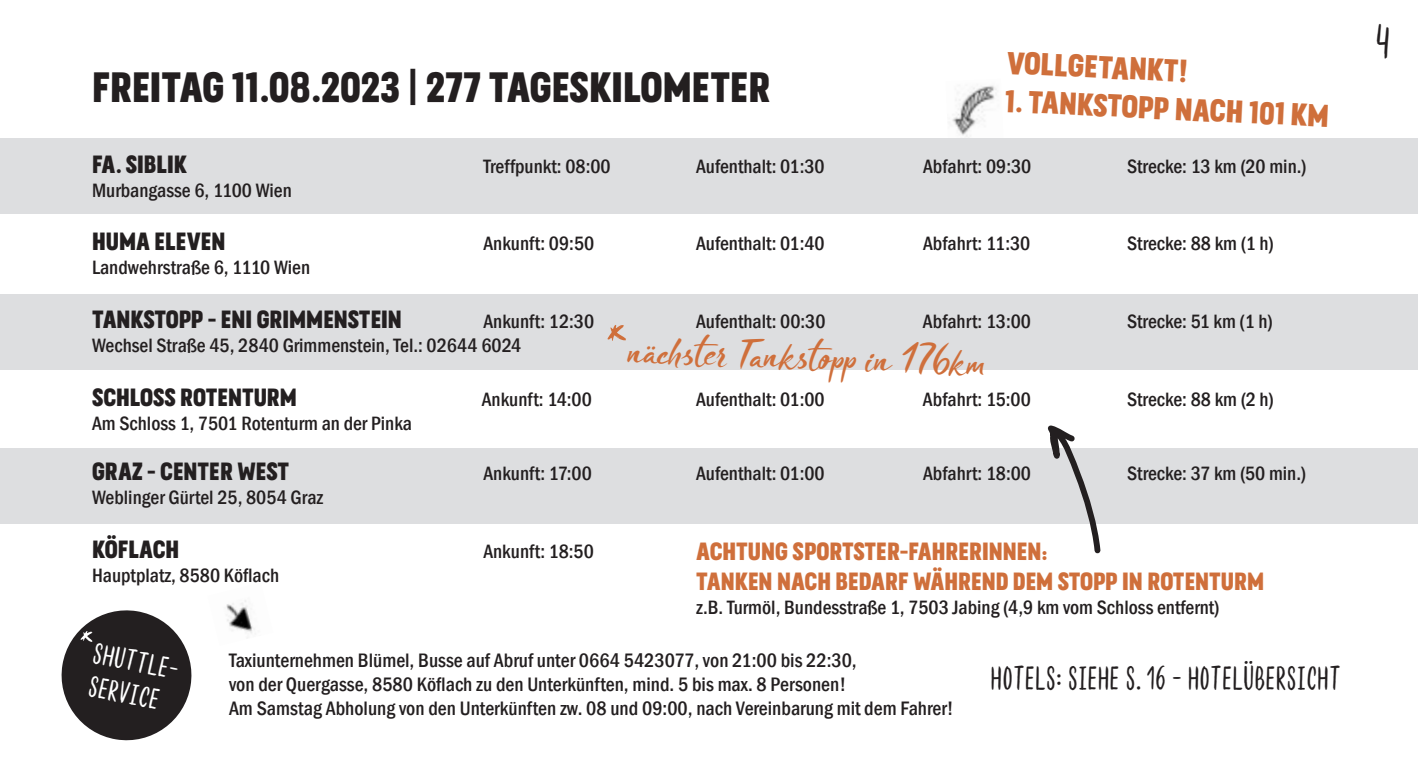
<style>
.page{position:relative;width:1418px;height:780px;background:#fff}
.page>*{position:absolute;margin:0;border:0;box-sizing:border-box;transform-origin:0 0}
.t1{font:45px "Blooms Hand";color:#231f20}
.t2{font:42.5px "Blooms Headline";color:#231f20}
.t3{font:34px "Blooms Smooth";color:#cf6f3b}
.t4{font:31.75px "Blooms Headline";color:#cf6f3b}
.t5{font:31.25px "Blooms Hand";color:#231f20}
.t6{font:27.5px/33px "Blooms Hand";color:#fff;scale:1.12 1}
.t7{font:25px "Blooms Headline";color:#231f20}
.t8{font:25px/30px "Blooms Headline";color:#cf6f3b}
.t9{font:500 condensed 20px/24px "Franklin Gothic";color:#231f20}
.t10{font:500 condensed 19.75px "Franklin Gothic";color:#231f20}
</style>
<div class="page">
<img style="left:952px;top:85px;width:45px;height:53px">
<div style="left:0;top:448px;width:1417px;height:76px;background:#dddee0"></div>
<div style="left:0;top:294px;width:1417px;height:75px;background:#dddee0"></div>
<div style="left:0;top:138px;width:1417px;height:75px;background:#dddee0"></div>
<svg style="left:1047px;top:425px;width:54px;height:129px"></svg>
<img style="left:226px;top:600px;width:27px;height:38px">
<svg style="left:61px;top:610px;width:131px;height:131px"></svg>
<h2 class="t2" style="left:92px;top:59px;width:680px">FREITAG 11.08.2023 | 277 TAGESKILOMETER</h2>
<h3 class="t4" style="left:1008px;top:41px;width:182px;rotate:3deg">VOLLGETANKT!</h3>
<h3 class="t4" style="left:1006px;top:79px;width:326px;rotate:3deg">1. TANKSTOPP NACH 101 KM</h3>
<p class="t7" style="left:92px;top:148px;width:97px">FA. SIBLIK</p>
<p class="t10" style="left:483px;top:153px;width:129px">Treffpunkt: 08:00</p>
<p class="t10" style="left:696px;top:153px;width:130px">Aufenthalt: 01:30</p>
<p class="t10" style="left:923px;top:153px;width:110px">Abfahrt: 09:30</p>
<p class="t10" style="left:1127px;top:153px;width:181px">Strecke: 13 km (20 min.)</p>
<p class="t10" style="left:92px;top:177px;width:201px">Murbangasse 6, 1100 Wien</p>
<p class="t7" style="left:92px;top:225px;width:135px">HUMA ELEVEN</p>
<p class="t10" style="left:483px;top:231px;width:112px">Ankunft: 09:50</p>
<p class="t10" style="left:696px;top:231px;width:130px">Aufenthalt: 01:40</p>
<p class="t10" style="left:923px;top:231px;width:109px">Abfahrt: 11:30</p>
<p class="t10" style="left:1127px;top:231px;width:148px">Strecke: 88 km (1 h)</p>
<p class="t10" style="left:92px;top:255px;width:220px">Landwehrstraße 6, 1110 Wien</p>
<p class="t7" style="left:92px;top:303px;width:311px">TANKSTOPP - ENI GRIMMENSTEIN</p>
<p class="t10" style="left:483px;top:308px;width:112px">Ankunft: 12:30</p>
<p class="t10" style="left:696px;top:308px;width:131px">Aufenthalt: 00:30</p>
<p class="t10" style="left:923px;top:308px;width:110px">Abfahrt: 13:00</p>
<p class="t10" style="left:1127px;top:308px;width:147px">Strecke: 51 km (1 h)</p>
<p class="t10" style="left:92px;top:332px;width:431px">Wechsel Straße 45, 2840 Grimmenstein, Tel.: 02644 6024</p>
<p class="t7" style="left:92px;top:381px;width:206px">SCHLOSS ROTENTURM</p>
<p class="t10" style="left:482px;top:386px;width:112px">Ankunft: 14:00</p>
<p class="t10" style="left:696px;top:386px;width:130px">Aufenthalt: 01:00</p>
<p class="t10" style="left:923px;top:386px;width:109px">Abfahrt: 15:00</p>
<p class="t10" style="left:1127px;top:386px;width:148px">Strecke: 88 km (2 h)</p>
<p class="t10" style="left:92px;top:410px;width:321px">Am Schloss 1, 7501 Rotenturm an der Pinka</p>
<p class="t7" style="left:92px;top:455px;width:199px">GRAZ - CENTER WEST</p>
<p class="t10" style="left:483px;top:460px;width:110px">Ankunft: 17:00</p>
<p class="t10" style="left:696px;top:460px;width:130px">Aufenthalt: 01:00</p>
<p class="t10" style="left:923px;top:460px;width:110px">Abfahrt: 18:00</p>
<p class="t10" style="left:1127px;top:460px;width:180px">Strecke: 37 km (50 min.)</p>
<p class="t10" style="left:92px;top:484px;width:233px">Weblinger Gürtel 25, 8054 Graz</p>
<p class="t7" style="left:92px;top:532px;width:89px">KÖFLACH</p>
<p class="t10" style="left:483px;top:538px;width:112px">Ankunft: 18:50</p>
<p class="t10" style="left:92px;top:562px;width:189px">Hauptplatz, 8580 Köflach</p>
<h3 class="t3" style="left:628px;top:329px;width:359px;rotate:2deg">nächster Tanks topp in 176km</h3>
<p class="t8" style="left:696px;top:535px;width:569px">ACHTUNG SPORTSTER-FAHRERINNEN:<br>TANKEN NACH BEDARF WÄHREND DEM STOPP IN ROTENTURM</p>
<p class="t10" style="left:696px;top:594px;width:524px">z.B. Turmöl, Bundesstraße 1, 7503 Jabing (4,9 km vom Schloss entfernt)</p>
<h3 class="t6" style="left:96px;top:637px;width:84px;rotate:11deg">SHUTTLE-<br>SERVICE</h3>
<p class="t9" style="left:229px;top:648px;width:726px">Taxiunternehmen Blümel, Busse auf Abruf unter 0664 5423077, von 21:00 bis 22:30,<br>von der Quergasse, 8580 Köflach zu den Unterkünften, mind. 5 bis max. 8 Personen!<br>Am Samstag Abholung von den Unterkünften zw. 08 und 09:00, nach Vereinbarung mit dem Fahrer!</p>
<h3 class="t5" style="left:990px;top:660px;width:352px">HOTELS: SIEHE S. 16 - HOTELÜBERSICHT</h3>
<h1 class="t1" style="left:1374px;top:17px;width:17px">4</h1>
</div>
